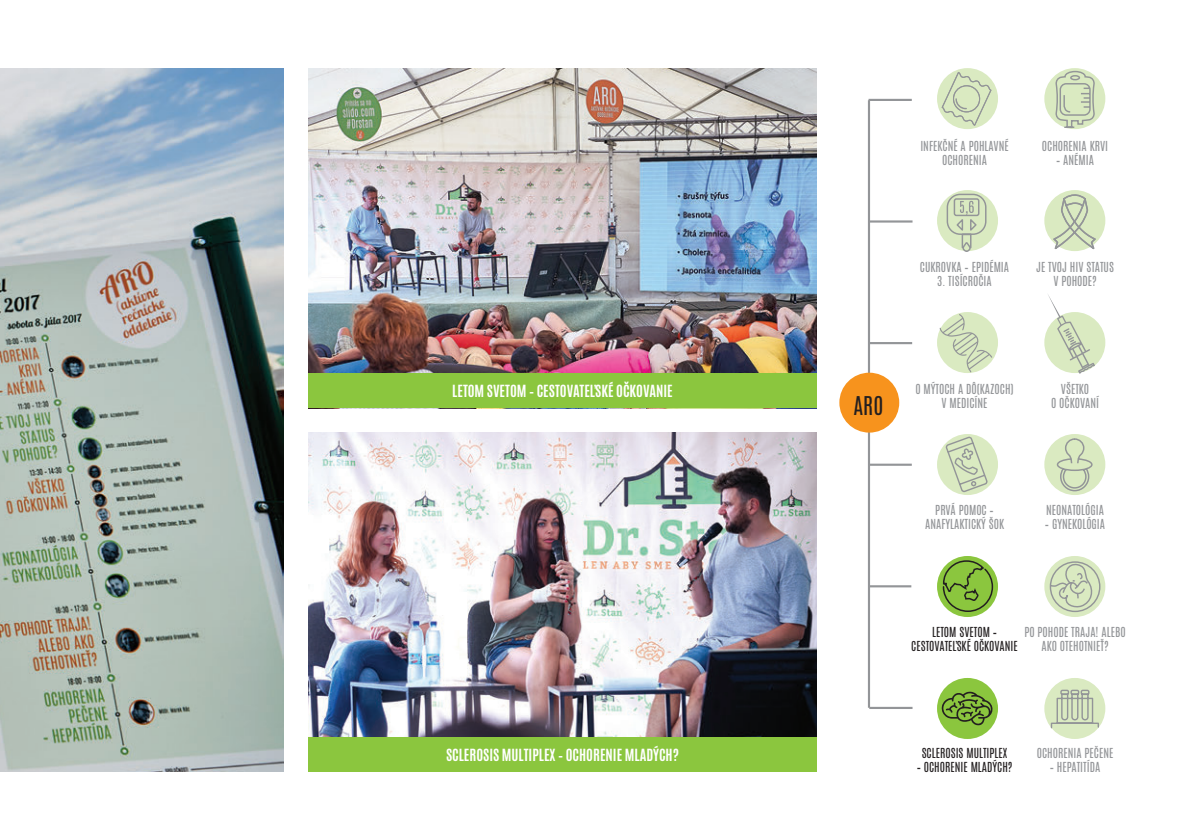
<style>
.page{position:relative;width:1191px;height:840px;background:#fff}
.page>*{position:absolute;margin:0;border:0;box-sizing:border-box;transform-origin:0 0}
.t1{font:21.6px "Antonio";color:#231f20}
.t2{font:700 14px "Antonio";color:#fff}
.t3{font:11.6px/13.8px "Antonio";color:#939598;text-align:center}
.t4{font:11.6px/13.8px "Antonio";color:#231f20;text-align:center}
</style>
<div class="page">
<img style="left:0;top:68px;width:284px;height:703px">
<img style="left:308px;top:68px;width:508px;height:305px">
<img style="left:308px;top:432px;width:508px;height:304px">
<div style="left:1044px;top:68px;width:61px;height:61px;background:#daeac1;border-radius:50%"></div>
<div style="left:1044px;top:312px;width:61px;height:61px;background:#daeac1;border-radius:50%"></div>
<div style="left:1044px;top:434px;width:61px;height:60px;background:#daeac1;border-radius:50%"></div>
<div style="left:1044px;top:555px;width:61px;height:61px;background:#daeac1;border-radius:50%"></div>
<div style="left:1044px;top:677px;width:61px;height:61px;background:#daeac1;border-radius:50%"></div>
<div style="left:937px;top:68px;width:61px;height:61px;background:#daeac1;border-radius:50%"></div>
<div style="left:937px;top:190px;width:61px;height:61px;background:#daeac1;border-radius:50%"></div>
<div style="left:937px;top:312px;width:61px;height:61px;background:#daeac1;border-radius:50%"></div>
<div style="left:937px;top:434px;width:61px;height:60px;background:#daeac1;border-radius:50%"></div>
<svg style="left:937px;top:555px;width:61px;height:61px"></svg>
<div style="left:937px;top:677px;width:61px;height:61px;background:#8bc63e;border-radius:50%"></div>
<svg style="left:941px;top:72px;width:50px;height:54px"></svg>
<svg style="left:946px;top:193px;width:41px;height:59px"></svg>
<svg style="left:939px;top:314px;width:53px;height:58px"></svg>
<svg style="left:944px;top:435px;width:44px;height:58px"></svg>
<svg style="left:942px;top:559px;width:52px;height:53px;background:#84b147"></svg>
<svg style="left:941px;top:691px;width:52px;height:33px"></svg>
<svg style="left:1055px;top:70px;width:40px;height:59px"></svg>
<svg style="left:1044px;top:190px;width:62px;height:61px"></svg>
<svg style="left:1050px;top:688px;width:49px;height:40px"></svg>
<svg style="left:1047px;top:295px;width:48px;height:78px"></svg>
<hr style="left:868px;top:101px;width:2px;height:605px;background:#939598">
<hr style="left:869px;top:99px;width:41px;height:2px;background:#939598">
<hr style="left:870px;top:220px;width:41px;height:2px;background:#939598">
<hr style="left:870px;top:342px;width:41px;height:2px;background:#939598">
<hr style="left:869px;top:463px;width:41px;height:2px;background:#939598">
<hr style="left:869px;top:585px;width:41px;height:2px;background:#939598">
<hr style="left:870px;top:706px;width:41px;height:2px;background:#939598">
<div style="left:839px;top:372px;width:60px;height:60px;background:#f7931d;border-radius:50%"></div>
<svg style="left:1056px;top:437px;width:37px;height:55px"></svg>
<svg style="left:1048px;top:560px;width:53px;height:52px"></svg>
<div style="left:308px;top:736px;width:508px;height:35px;background:#8bc63e"></div>
<div style="left:308px;top:373px;width:508px;height:35px;background:#8bc63e"></div>
<p class="t2" style="left:452px;top:380px;width:172px">LETOM SVETOM – CESTOVATEĽSKÉ OČKOVAN</p>
<p class="t2" style="left:663px;top:380px;width:9px">IE</p>
<p class="t2" style="left:446px;top:743px;width:14px">SCLERO</p>
<p class="t2" style="left:483px;top:743px;width:90px">SIS MULTIPLEX – OCHOREN</p>
<p class="t2" style="left:613px;top:743px;width:67px">IE MLADÝCH?</p>
<p class="t3" style="left:920px;top:139px;width:90px">INFEKČNÉ A POHLAVNÉ<br>OCHORENIA</p>
<p class="t3" style="left:1042px;top:139px;width:68px">OCHORENIA KRVI</p>
<p class="t3" style="left:1056px;top:153px;width:39px">– ANÉMIA</p>
<p class="t3" style="left:920px;top:260px;width:91px">CUKROVKA – EPIDÉMIA</p>
<p class="t3" style="left:937px;top:274px;width:56px">3. TISÍCROČIA</p>
<p class="t3" style="left:1036px;top:260px;width:79px">JE TVOJ HIV STATUS<br>V POHODE?</p>
<h1 class="t1" style="left:853px;top:389px;width:11px">ARO</h1>
<p class="t3" style="left:915px;top:382px;width:100px">O MÝTOCH A DÔ(KAZOCH)<br>V MEDICÍNE</p>
<p class="t3" style="left:1051px;top:382px;width:49px">VŠETKO<br>O OČKOVANÍ</p>
<p class="t3" style="left:925px;top:503px;width:80px">PRVÁ POMOC –<br>ANAFYLAKTICKÝ ŠOK</p>
<p class="t3" style="left:1046px;top:503px;width:59px">NEONATOLÓGIA</p>
<p class="t3" style="left:1045px;top:517px;width:62px">– GYNEKOLÓGIA</p>
<p class="t4" style="left:911px;top:624px;width:108px">LETOM SVETOM –<br>CESTOVATEĽSKÉ OČKOVANIE</p>
<p class="t3" style="left:1024px;top:624px;width:103px">PO POHODE TRAJA! ALEBO<br>AKO OTEHOTNIEŤ?</p>
<p class="t4" style="left:921px;top:745px;width:87px">SCLEROSIS MULTIPLEX</p>
<p class="t4" style="left:916px;top:759px;width:97px">– OCHORENIE MLADÝCH?</p>
<p class="t3" style="left:1036px;top:745px;width:78px">OCHORENIA PEČENE</p>
<p class="t3" style="left:1049px;top:759px;width:52px">– HEPATITÍDA</p>
</div>
